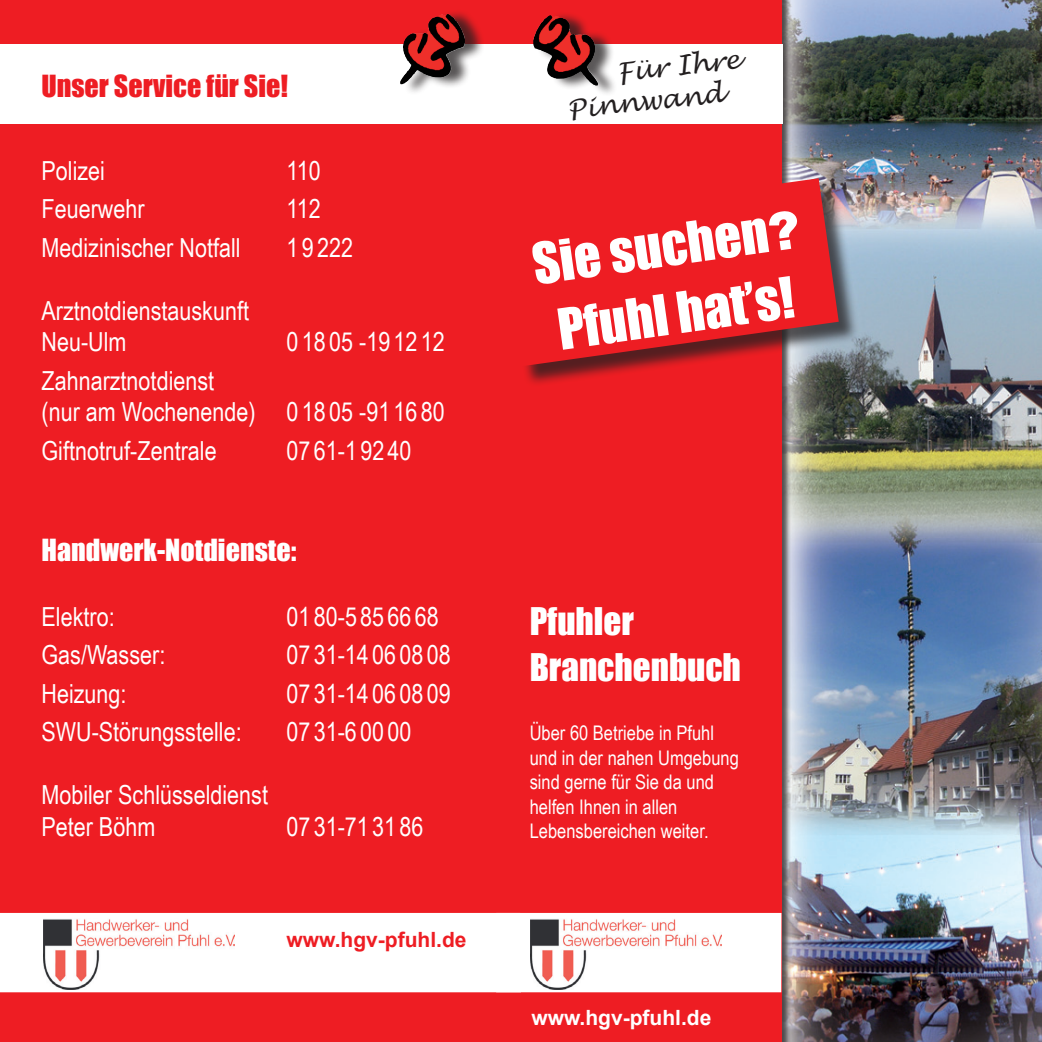
<style>
.page{position:relative;width:1042px;height:1042px;background:#fff}
.page>*{position:absolute;margin:0;border:0;box-sizing:border-box;transform-origin:0 0}
.t1{font:52.5px/68.2px "Impact";color:#fff;text-align:center}
.t2{font:35px/46.2px "Impact";color:#fff}
.t3{font:28px "Impact";color:#fff}
.t4{font:28px "Impact";color:#ee1d23}
.t5{font:26.25px/31.5px "Arial Narrow";color:#fff}
.t6{font:italic 26.25px/31.5px "Lucida Handwriting";color:#231f20}
.t7{font:700 21px "Arial";color:#ee1d23}
.t8{font:700 21px "Arial";color:#fff}
.t9{font:20.12px/24.5px "Arial Narrow";color:#fff}
.s1{font-family:"Arial";font-weight:900}
</style>
<div class="page">
<img style="left:791px;top:0;width:251px;height:1042px">
<div style="left:0;top:0;width:781px;height:1042px;background:#ee1d23"></div>
<div style="left:496px;top:913px;width:285px;height:79px;background:#fff"></div>
<img style="left:531px;top:919px;width:190px;height:70px">
<div style="left:0;top:913px;width:496px;height:79px;background:#fff"></div>
<img style="left:44px;top:915px;width:190px;height:74px">
<div style="left:0;top:45px;width:782px;height:79px;background:#fff"></div>
<div style="left:536px;top:10px;width:81px;height:86px;background:#231f20;opacity:.75"></div>
<img style="left:533px;top:15px;width:56px;height:67px">
<div style="left:504px;top:181px;width:355px;height:206px;background:#231f20;opacity:.75"></div>
<svg style="left:504px;top:178px;width:335px;height:188px"></svg>
<div style="left:403px;top:9px;width:81px;height:86px;background:#231f20;opacity:.75"></div>
<img style="left:400px;top:14px;width:47px;height:70px">
<p class="t4" style="left:41px;top:64px;width:248px">Unser Service für Sie!</p>
<p class="t5" style="left:41px;top:154px;width:65px">Polizei</p>
<p class="t5" style="left:287px;top:154px;width:36px">110</p>
<p class="t5" style="left:42px;top:192px;width:105px">Feuerwehr</p>
<p class="t5" style="left:287px;top:192px;width:36px">112</p>
<p class="t5" style="left:42px;top:231px;width:201px">Medizinischer Notfall</p>
<p class="t5" style="left:287px;top:231px;width:68px">19222</p>
<p class="t5" style="left:42px;top:294px;width:209px">Arztnotdienstauskunft<br>Neu-Ulm</p>
<p class="t5" style="left:287px;top:325px;width:160px">0 18 05 -19 12 12</p>
<p class="t5" style="left:41px;top:364px;width:405px">Zahnarztnotdienst<br>(nur am Wochenende) 0 18 05 -91 16 80</p>
<p class="t5" style="left:41px;top:434px;width:177px">Giftnotruf-Zentrale</p>
<p class="t5" style="left:287px;top:434px;width:127px">07 61-1 92 40</p>
<p class="t3" style="left:41px;top:528px;width:256px">Handwerk-Notdienste:</p>
<p class="t5" style="left:41px;top:600px;width:75px">Elektro:</p>
<p class="t5" style="left:286px;top:600px;width:154px">01 80-5 85 66 68</p>
<p class="t5" style="left:41px;top:638px;width:125px">Gas/Wasser:</p>
<p class="t5" style="left:286px;top:638px;width:166px">07 31-14 06 08 08</p>
<p class="t5" style="left:41px;top:677px;width:87px">Heizung:</p>
<p class="t5" style="left:286px;top:677px;width:166px">07 31-14 06 08 09</p>
<p class="t5" style="left:41px;top:715px;width:202px">SWU-Störungsstelle:</p>
<p class="t5" style="left:286px;top:715px;width:127px">07 31-6 00 00</p>
<p class="t5" style="left:41px;top:778px;width:228px">Mobiler Schlüsseldienst<br>Peter Böhm</p>
<p class="t5" style="left:286px;top:810px;width:139px">07 31-71 31 86</p>
<p class="t7" style="left:286px;top:926px;width:182px">www.hgv-pfuhl.de</p>
<p class="t6" style="left:563px;top:63px;width:178px;text-indent:53px;rotate:-6deg">Für Ihre<br>Pinnwand</p>
<h1 class="t1" style="left:528px;top:229px;width:271px;rotate:-8deg">Sie suchen<span class="s1">?<br></span>Pfuhl hat’s!</h1>
<h2 class="t2" style="left:530px;top:597px;width:213px">Pfuhler<br>Branchenbuch</h2>
<p class="t9" style="left:530px;top:720px;width:211px">Über 60 Betriebe in Pfuhl und in der nahen Umgebung sind gerne für Sie da und helfen Ihnen in allen<br>Lebensbereichen weiter.</p>
<p class="t8" style="left:531px;top:1003px;width:182px">www.hgv-pfuhl.de</p>
</div>
